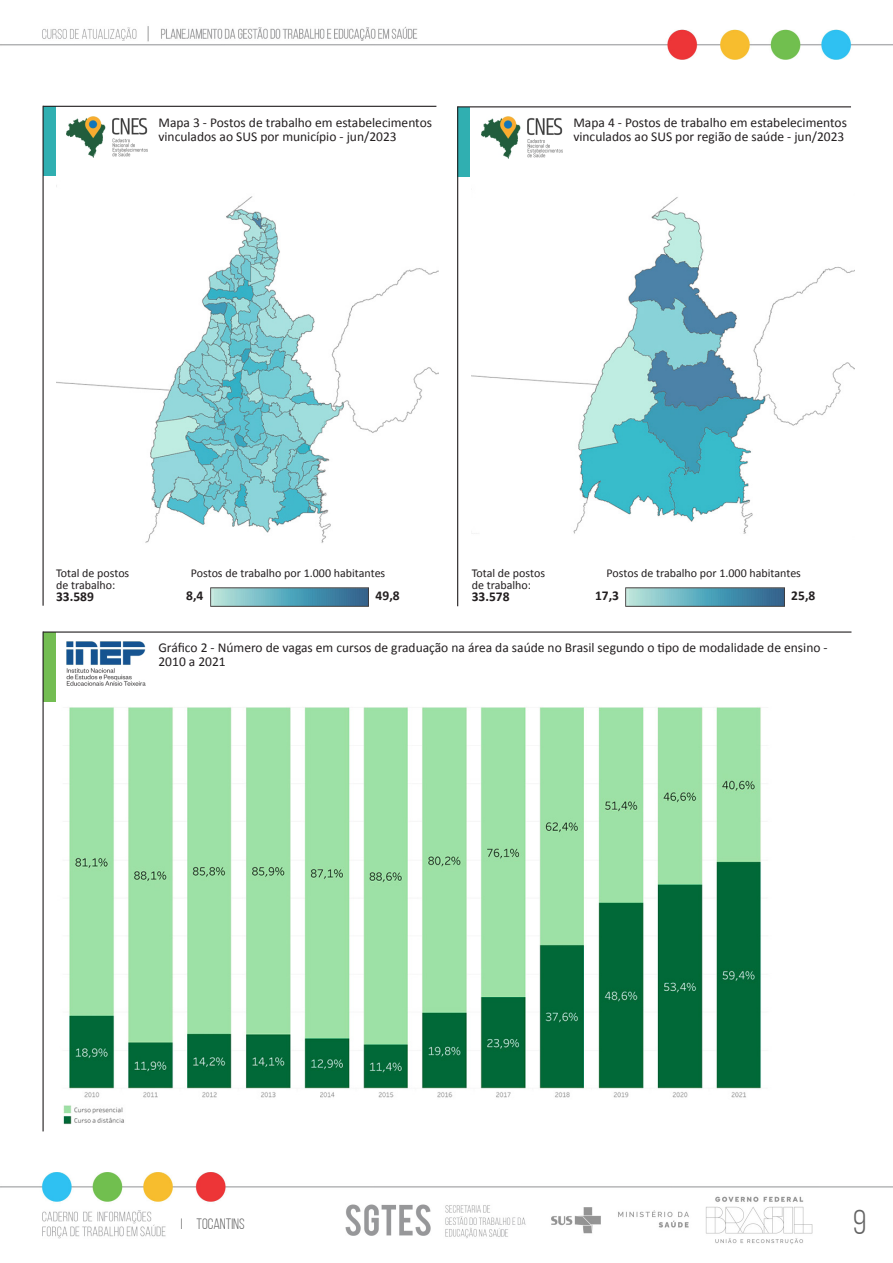
<style>
.page{position:relative;width:893px;height:1263px;background:#fff}
.page>*{position:absolute;margin:0;border:0;box-sizing:border-box;transform-origin:0 0}
.t1{font:34.5px "Bebas Neue";color:#636363}
.t2{font:15px "Bebas Neue";color:#636363}
.t3{font:13.5px/13.5px "Calibri";color:#231f20}
.t4{font:700 13.5px "Calibri";color:#231f20}
.t5{font:12px/12px "Calibri";color:#231f20}
</style>
<div class="page">
<img style="left:0;top:26px;width:893px;height:33px">
<img style="left:0;top:1172px;width:893px;height:73px">
<img style="left:55px;top:701px;width:707px;height:424px">
<div style="left:43px;top:106px;width:12px;height:70px;background:#30afb1"></div>
<img style="left:66px;top:116px;width:82px;height:42px">
<hr style="left:43px;top:106px;width:393px;height:1px;background:#231f20">
<hr style="left:43px;top:106px;width:1px;height:500px;background:#231f20">
<div style="left:458px;top:107px;width:12px;height:69px;background:#30afb1"></div>
<img style="left:481px;top:117px;width:81px;height:41px">
<hr style="left:458px;top:106px;width:393px;height:1px;background:#231f20">
<hr style="left:457px;top:106px;width:1px;height:500px;background:#231f20">
<div style="left:43px;top:632px;width:12px;height:69px;background:#73bd52"></div>
<hr style="left:43px;top:631px;width:808px;height:2px;background:#231f20">
<hr style="left:43px;top:631px;width:1px;height:500px;background:#231f20">
<img style="left:66px;top:642px;width:79px;height:43px">
<img style="left:56px;top:185px;width:383px;height:358px">
<img style="left:472px;top:197px;width:382px;height:337px">
<img style="left:210px;top:587px;width:158px;height:19px">
<img style="left:626px;top:587px;width:158px;height:19px">
<p class="t3" style="left:158px;top:115px;width:275px">Mapa 3 - Postos de trabalho em estabelecimentos vinculados ao SUS por município - jun/2023</p>
<p class="t3" style="left:573px;top:115px;width:275px">Mapa 4 - Postos de trabalho em estabelecimentos vinculados ao SUS por região de saúde - jun/2023</p>
<p class="t5" style="left:191px;top:567px;width:196px">Postos de trabalho por 1.000 habitantes</p>
<p class="t4" style="left:186px;top:586px;width:19px">8,4</p>
<p class="t5" style="left:607px;top:567px;width:196px">Postos de trabalho por 1.000 habitantes</p>
<p class="t4" style="left:595px;top:586px;width:26px">17,3</p>
<p class="t5" style="left:56px;top:567px;width:75px">Total de postos de trabalho:</p>
<p class="t4" style="left:56px;top:587px;width:39px">33.589</p>
<p class="t4" style="left:791px;top:586px;width:26px">25,8</p>
<p class="t5" style="left:472px;top:567px;width:75px">Total de postos de trabalho:</p>
<p class="t4" style="left:472px;top:587px;width:39px">33.578</p>
<p class="t4" style="left:376px;top:586px;width:26px">49,8</p>
<p class="t3" style="left:158px;top:641px;width:671px">Gráfico 2 - Número de vagas em cursos de graduação na área da saúde no Brasil segundo o tipo de modalidade de ensino -<br>2010 a 2021</p>
<p class="t2" style="left:181px;top:1216px;width:65px">I TOCANTINS</p>
<h1 class="t1" style="left:853px;top:1204px;width:15px">9</h1>
</div>
